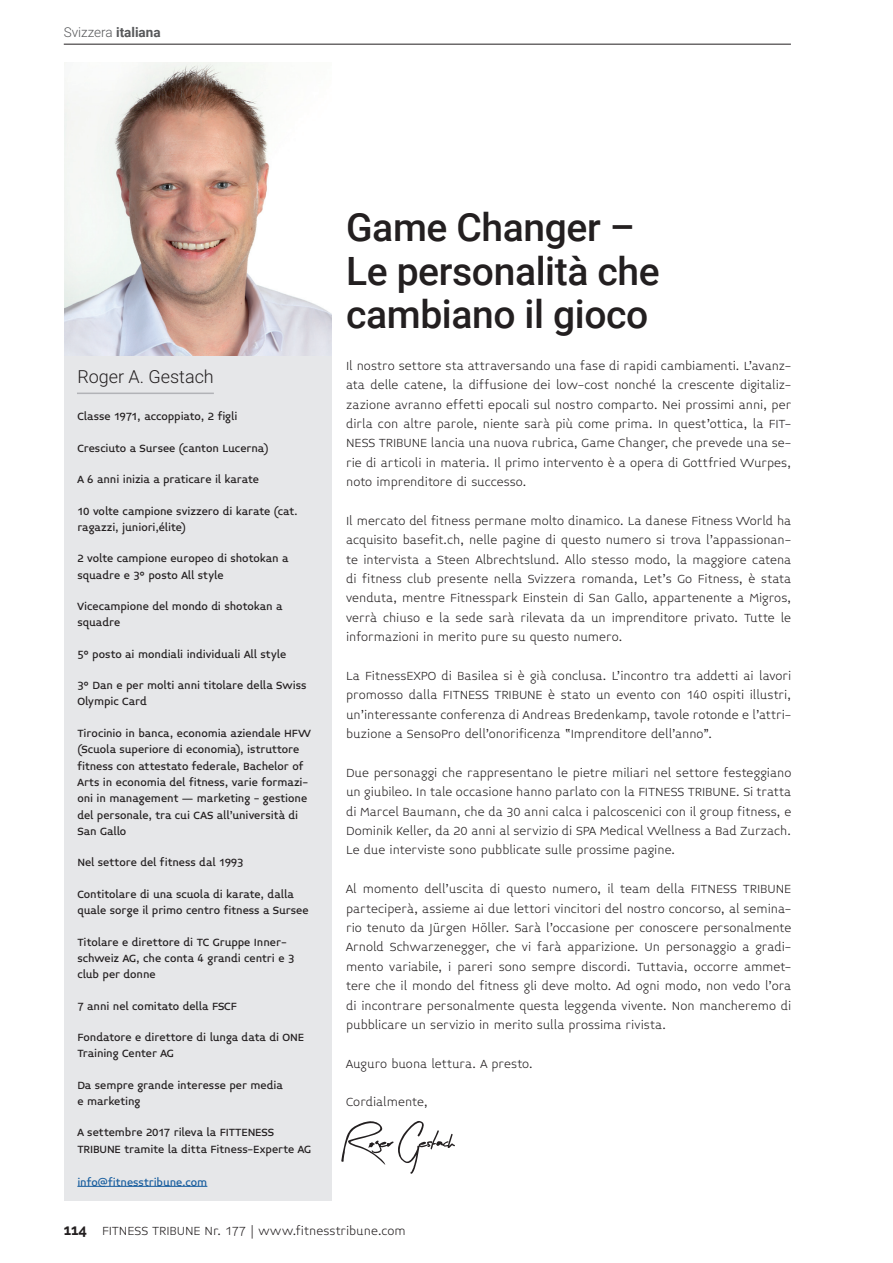
<style>
.page{position:relative;width:893px;height:1263px;background:#fff}
.page>*{position:absolute;margin:0;border:0;box-sizing:border-box;transform-origin:0 0}
.Titulli{font:500 39px/43.5px "Roboto";letter-spacing:-.01em;color:#231f20}
.t1{font:300 18px "Roboto";color:#231f20}
.Teksti_baze{font:300 13.5px/19.4px "Midiet Sans";letter-spacing:-.005em;color:#231f20;text-align:justify}
.t2{font:300 13.5px "Roboto";color:#57585a}
.Teksti_baze-2{font:500 12px/16.4px "Midiet Sans";letter-spacing:-.005em;color:#231f20}
.Teksti_baze-3{font:500 12px "Midiet Sans";letter-spacing:-.005em;color:#175d9e}
.s1{font-weight:700}
.s2{font-family:"Raleway";font-weight:700;font-size:15px}
</style>
<div class="page">
<hr style="left:64px;top:44px;width:727px;height:1px;background:#231f20">
<svg style="left:341px;top:1121px;width:114px;height:53px"></svg>
<div style="left:64px;top:62px;width:267px;height:1139px;background:#e6e7e9"></div>
<img style="left:64px;top:62px;width:267px;height:294px">
<hr style="left:77px;top:393px;width:137px;height:1px;background:#b2b3b7">
<hr style="left:77px;top:1186px;width:130px;height:1px;background:#175d9e">
<p class="t2" style="left:64px;top:23px;width:98px">Svizzera <span class="s1">italiana</span></p>
<p class="t1" style="left:77px;top:364px;width:138px">Roger A. Gestach</p>
<p class="Teksti_baze-2" style="left:77px;top:409px;width:161px">Classe 1971, accoppiato, 2 figli</p>
<p class="Teksti_baze-2" style="left:77px;top:440px;width:193px">Cresciuto a Sursee (canton Lucerna)</p>
<p class="Teksti_baze-2" style="left:77px;top:471px;width:183px">A 6 anni inizia a praticare il karate</p>
<p class="Teksti_baze-2" style="left:77px;top:503px;width:222px">10 volte campione svizzero di karate (cat. ragazzi, juniori,élite)</p>
<p class="Teksti_baze-2" style="left:77px;top:551px;width:213px">2 volte campione europeo di shotokan a squadre e 3° posto All style</p>
<p class="Teksti_baze-2" style="left:77px;top:598px;width:207px">Vicecampione del mondo di shotokan a squadre</p>
<p class="Teksti_baze-2" style="left:77px;top:646px;width:210px">5° posto ai mondiali individuali All style</p>
<p class="Teksti_baze-2" style="left:77px;top:677px;width:231px">3° Dan e per molti anni titolare della Swiss<br>Olympic Card</p>
<p class="Teksti_baze-2" style="left:77px;top:725px;width:235px">Tirocinio in banca, economia aziendale HFW (Scuola superiore di economia), istruttore fitness con attestato federale, Bachelor of Arts in economia del fitness, varie formazi&shy;oni in management – marketing - gestione del personale, tra cui CAS all’università di San Gallo</p>
<p class="Teksti_baze-2" style="left:77px;top:855px;width:168px">Nel settore del fitness dal 1993</p>
<p class="Teksti_baze-2" style="left:77px;top:886px;width:233px">Contitolare di una scuola di karate, dalla quale sorge il primo centro fitness a Sursee</p>
<p class="Teksti_baze-2" style="left:77px;top:934px;width:219px">Titolare e direttore di TC Gruppe Inner&shy;schweiz AG, che conta 4 grandi centri e 3 club per donne</p>
<p class="Teksti_baze-2" style="left:77px;top:998px;width:161px">7 anni nel comitato della FSCF</p>
<p class="Teksti_baze-2" style="left:77px;top:1029px;width:228px">Fondatore e direttore di lunga data di ONE<br>Training Center AG</p>
<p class="Teksti_baze-2" style="left:77px;top:1077px;width:207px">Da sempre grande interesse per media e marketing</p>
<p class="Teksti_baze-2" style="left:77px;top:1125px;width:235px">A settembre 2017 rileva la FITTENESS<br>TRIBUNE tramite la ditta Fitness-Experte AG</p>
<p class="Teksti_baze-3" style="left:77px;top:1175px;width:131px">info@fitnesstribune.com</p>
<p class="Titulli" style="left:346px;top:204px;width:315px">Game Changer –<br>Le personalità che cambiano il gioco</p>
<p class="Teksti_baze" style="left:346px;top:356px;width:447px">Il nostro settore sta attraversando una fase di rapidi cambiamenti. L’avanz&shy;ata delle catene, la diffusione dei low-cost nonché la crescente digitaliz&shy;zazione avranno effetti epocali sul nostro comparto. Nei prossimi anni, per dirla con altre parole, niente sarà più come prima. In quest’ottica, la FIT-NESS TRIBUNE lancia una nuova rubrica, Game Changer, che prevede una se&shy;rie di articoli in materia. Il primo intervento è a opera di Gottfried Wurpes, noto imprenditore di successo.</p>
<p class="Teksti_baze" style="left:346px;top:511px;width:447px">Il mercato del fitness permane molto dinamico. La danese Fitness World ha acquisito basefit.ch, nelle pagine di questo numero si trova l’appassionan&shy;te intervista a Steen Albrechtslund. Allo stesso modo, la maggiore catena di fitness club presente nella Svizzera romanda, Let’s Go Fitness, è stata venduta, mentre Fitnesspark Einstein di San Gallo, appartenente a Migros, verrà chiuso e la sede sarà rilevata da un imprenditore privato. Tutte le informazioni in merito pure su questo numero.</p>
<p class="Teksti_baze" style="left:346px;top:666px;width:447px">La FitnessEXPO di Basilea si è già conclusa. L’incontro tra addetti ai lavori promosso dalla FITNESS TRIBUNE è stato un evento con 140 ospiti illustri, un’interessante conferenza di Andreas Bredenkamp, tavole rotonde e l’attri&shy;buzione a SensoPro dell’onorificenza “Imprenditore dell’anno”.</p>
<p class="Teksti_baze" style="left:346px;top:763px;width:447px">Due personaggi che rappresentano le pietre miliari nel settore festeggiano un giubileo. In tale occasione hanno parlato con la FITNESS TRIBUNE. Si tratta di Marcel Baumann, che da 30 anni calca i palcoscenici con il group fitness, e Dominik Keller, da 20 anni al servizio di SPA Medical Wellness a Bad Zurzach.<br>Le due interviste sono pubblicate sulle prossime pagine.</p>
<p class="Teksti_baze" style="left:346px;top:879px;width:447px">Al momento dell’uscita di questo numero, il team della FITNESS TRIBUNE parteciperà, assieme ai due lettori vincitori del nostro concorso, al semina&shy;rio tenuto da Jürgen Höller. Sarà l’occasione per conoscere personalmente Arnold Schwarzenegger, che vi farà apparizione. Un personaggio a gradi&shy;mento variabile, i pareri sono sempre discordi. Tuttavia, occorre ammet&shy;tere che il mondo del fitness gli deve molto. Ad ogni modo, non vedo l’ora di incontrare personalmente questa leggenda vivente. Non mancheremo di pubblicare un servizio in merito sulla prossima rivista.</p>
<p class="Teksti_baze" style="left:346px;top:1054px;width:188px">Auguro buona lettura. A presto.</p>
<p class="Teksti_baze" style="left:346px;top:1093px;width:83px">Cordialmente,</p>
<p class="Teksti_baze" style="left:64px;top:1222px;width:344px"><span class="s2">114</span> FITNESS TRIBUNE Nr. 177 | www.fitnesstribune.com</p>
</div>
